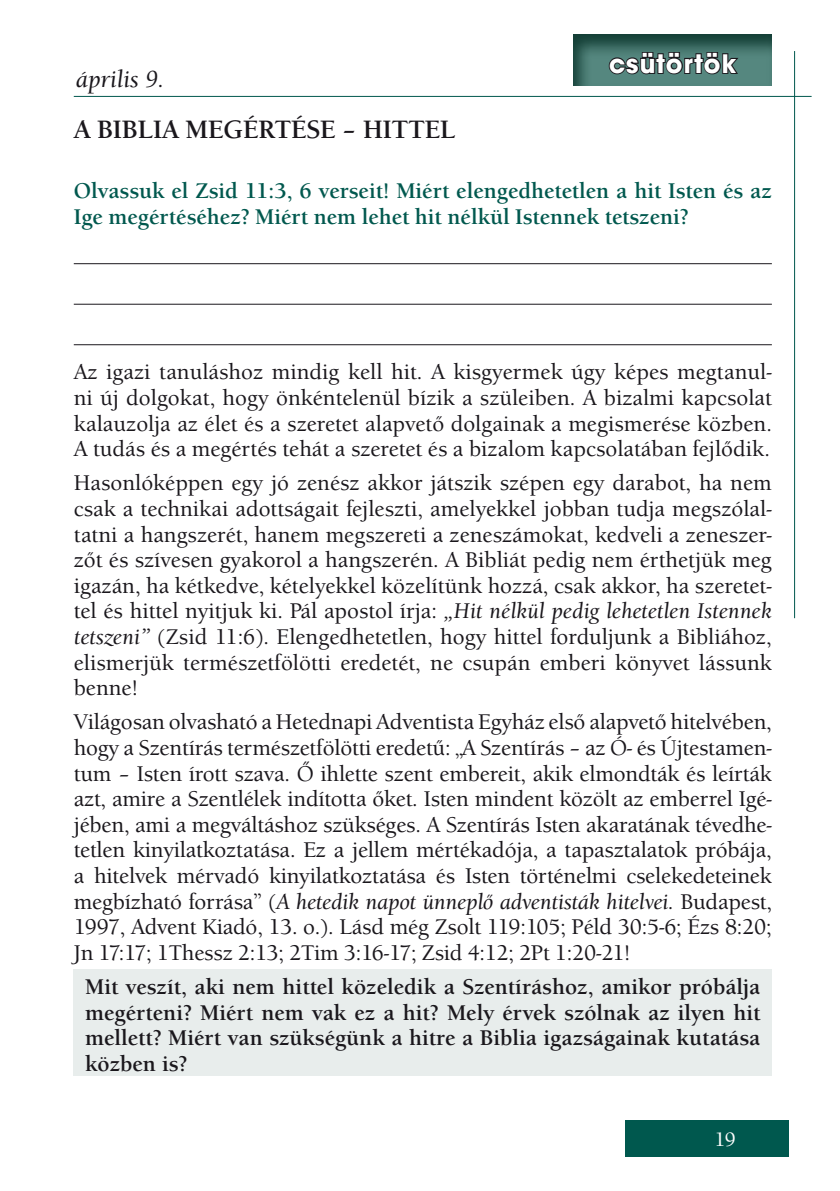
<style>
.page{position:relative;width:840px;height:1191px;background:#fff}
.page>*{position:absolute;margin:0;border:0;box-sizing:border-box;transform-origin:0 0}
.t1{font:700 28px "Avant Gar Got Itc TEE";letter-spacing:.04em;color:#fff}
.t2{font:700 26px "Berkeley Old Sty Itc TEE";color:#1a171c}
.t3{font:italic 500 24px "Berkeley Old Sty Itc TEE";color:#1a171c}
.t4{font:500 22px/25.6px "Berkeley Old Sty Itc TEE";color:#1a171c;text-align:justify}
.t5{font:700 22px/25.6px "Berkeley Old Sty Itc TEE";color:#1a171c;text-align:justify}
.t6{font:700 22px/25.6px "Berkeley Old Sty Itc TEE";color:#00584e}
.t7{font:500 20px "Berkeley Old Sty Itc TEE";color:#fff}
.s1{font-style:italic}
</style>
<div class="page">
<div style="left:624px;top:1120px;width:164px;height:37px;background:#00584e"></div>
<hr style="left:74px;top:96px;width:737px;height:1px;background:#00584e">
<hr style="left:793px;top:51px;width:1px;height:567px;background:#00584e">
<div style="left:74px;top:969px;width:697px;height:107px;background:#e8edec"></div>
<svg style="left:573px;top:34px;width:199px;height:52px;background:#3d6c64"></svg>
<svg style="left:607px;top:51px;width:133px;height:25px;background:#3b5754"></svg>
<hr style="left:74px;top:263px;width:697px;height:1px;background:#1a171c">
<hr style="left:74px;top:304px;width:697px;height:1px;background:#1a171c">
<hr style="left:74px;top:344px;width:697px;height:1px;background:#1a171c">
<p class="t3" style="left:76px;top:65px;width:90px">április 9.</p>
<p class="t2" style="left:74px;top:115px;width:383px">A BIBLIA MEGÉRTÉSE – HITTEL</p>
<p class="t1" style="left:608px;top:46px;width:128px">csütörtök</p>
<p class="t6" style="left:74px;top:178px;width:699px">Olvassuk el Zsid 11:3, 6 verseit! Miért elengedhetetlen a hit Isten és az<br>Ige megértéséhez? Miért nem lehet hit nélkül Istennek tetszeni?</p>
<p class="t4" style="left:74px;top:359px;width:699px">Az igazi tanuláshoz mindig kell hit. A kisgyermek úgy képes megtanul&shy;ni új dolgokat, hogy önkéntelenül bízik a szüleiben. A bizalmi kapcsolat kalauzolja az élet és a szeretet alapvető dolgainak a megismerése közben.<br>A tudás és a megértés tehát a szeretet és a bizalom kapcsolatában fejlődik.</p>
<p class="t4" style="left:74px;top:470px;width:699px">Hasonlóképpen egy jó zenész akkor játszik szépen egy darabot, ha nem csak a technikai adottságait fejleszti, amelyekkel jobban tudja megszólal&shy;tatni a hangszerét, hanem megszereti a zeneszámokat, kedveli a zeneszer&shy;zőt és szívesen gyakorol a hangszerén. A Bibliát pedig nem érthetjük meg igazán, ha kétkedve, kételyekkel közelítünk hozzá, csak akkor, ha szeretet&shy;tel és hittel nyitjuk ki. Pál apostol írja: <span class="s1">„Hit nélkül pedig lehetetlen Istennek tetszeni”</span> (Zsid 11:6). Elengedhetetlen, hogy hittel forduljunk a Bibliához, elismerjük természetfölötti eredetét, ne csupán emberi könyvet lássunk benne!</p>
<p class="t4" style="left:74px;top:709px;width:699px">Világosan olvasható a Hetednapi Adventista Egyház első alapvető hitelvében, hogy a Szentírás természetfölötti eredetű: „A Szentírás – az Ó- és Újtestamen&shy;tum – Isten írott szava. Ő ihlette szent embereit, akik elmondták és leírták azt, amire a Szentlélek indította őket. Isten mindent közölt az emberrel Igé&shy;jében, ami a megváltáshoz szükséges. A Szentírás Isten akaratának tévedhe&shy;tetlen kinyilatkoztatása. Ez a jellem mértékadója, a tapasztalatok próbája, a hitelvek mérvadó kinyilatkoztatása és Isten történelmi cselekedeteinek megbízható forrása” (<span class="s1">A hetedik napot ünneplő adventisták hitelvei.</span> Budapest, 1997, Advent Kiadó, 13. o.). Lásd még Zsolt 119:105; Péld 30:5-6; Ézs 8:20; Jn 17:17; 1Thessz 2:13; 2Tim 3:16-17; Zsid 4:12; 2Pt 1:20-21!</p>
<p class="t5" style="left:85px;top:974px;width:676px">Mit veszít, aki nem hittel közeledik a Szentíráshoz, amikor próbálja megérteni? Miért nem vak ez a hit? Mely érvek szólnak az ilyen hit mellett? Miért van szükségünk a hitre a Biblia igazságainak kutatása közben is?</p>
<p class="t7" style="left:714px;top:1128px;width:23px">19</p>
</div>
